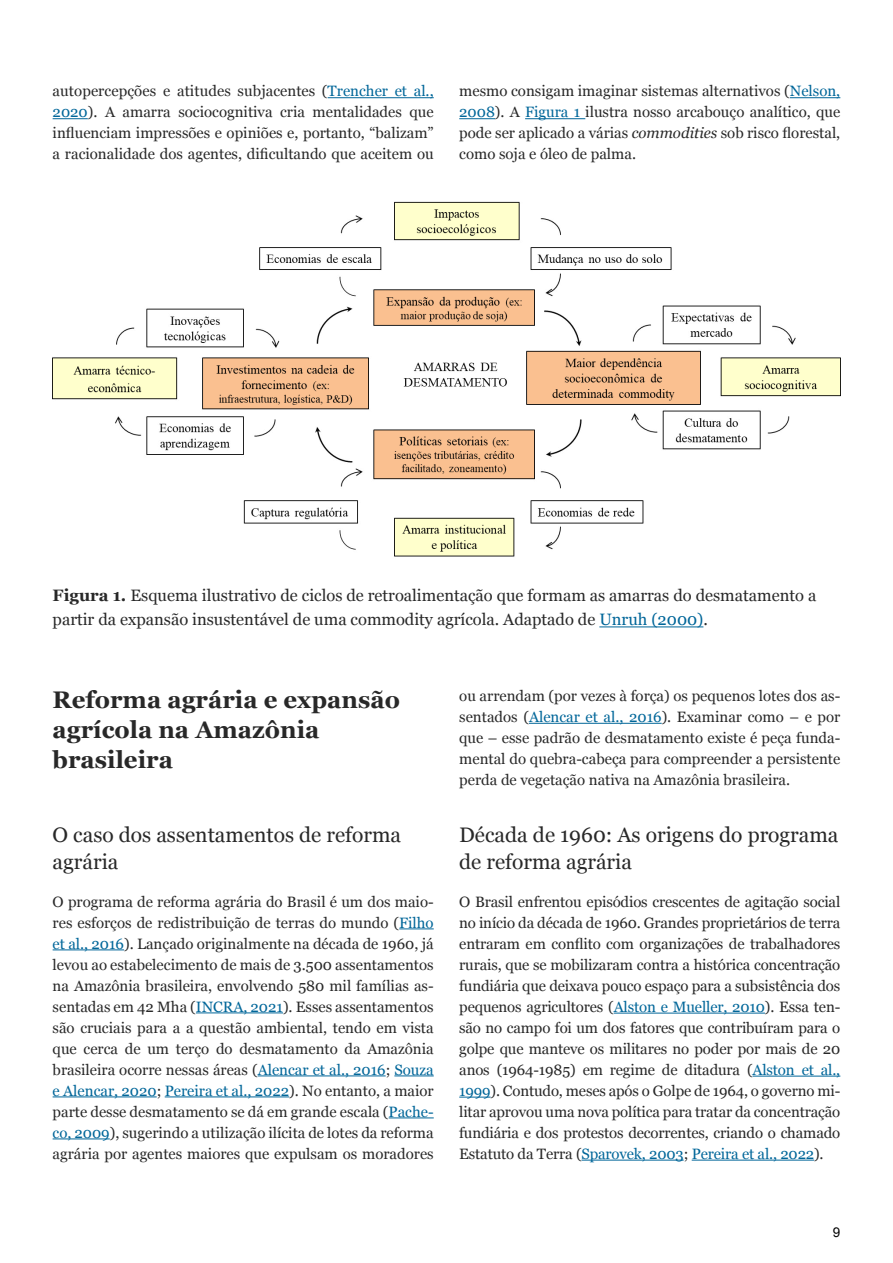
<style>
.page{position:relative;width:893px;height:1263px;background:#fff}
.page>*{position:absolute;margin:0;border:0;box-sizing:border-box;transform-origin:0 0}
.t1{font:700 24px/30px "Georgia";color:#282828}
.t2{font:21px/27px "Georgia";color:#282828}
.t3{font:16.5px/24px "Georgia";color:#282828}
.t4{font:15px/21px "Georgia";color:#282828;text-align:justify}
.t5{font:13.5px "Arial";color:#000}
.s1{color:#069}
.s2{font-style:italic}
.s3{font-weight:700}
</style>
<div class="page">
<hr style="left:328px;top:97px;width:106px;height:1px;background:#069">
<hr style="left:53px;top:118px;width:35px;height:1px;background:#069">
<hr style="left:790px;top:97px;width:50px;height:1px;background:#069">
<hr style="left:459px;top:118px;width:36px;height:1px;background:#069">
<hr style="left:525px;top:118px;width:60px;height:1px;background:#069">
<hr style="left:599px;top:626px;width:104px;height:1px;background:#069">
<img style="left:53px;top:201px;width:787px;height:356px">
<hr style="left:399px;top:928px;width:35px;height:1px;background:#069">
<hr style="left:53px;top:949px;width:71px;height:1px;background:#069">
<hr style="left:196px;top:1012px;width:87px;height:1px;background:#069">
<hr style="left:258px;top:1075px;width:128px;height:1px;background:#069">
<hr style="left:394px;top:1075px;width:40px;height:1px;background:#069">
<hr style="left:53px;top:1096px;width:104px;height:1px;background:#069">
<hr style="left:165px;top:1096px;width:124px;height:1px;background:#069">
<hr style="left:389px;top:1117px;width:45px;height:1px;background:#069">
<hr style="left:53px;top:1138px;width:57px;height:1px;background:#069">
<hr style="left:529px;top:723px;width:133px;height:1px;background:#069">
<hr style="left:614px;top:1013px;width:151px;height:1px;background:#069">
<hr style="left:753px;top:1076px;width:87px;height:1px;background:#069">
<hr style="left:459px;top:1097px;width:32px;height:1px;background:#069">
<hr style="left:581px;top:1160px;width:103px;height:1px;background:#069">
<hr style="left:692px;top:1160px;width:122px;height:1px;background:#069">
<p class="t4" style="left:53px;top:80px;width:383px">autopercepções e atitudes subjacentes (<span class="s1">Trencher et al., 2020</span>). A amarra sociocognitiva cria mentalidades que influenciam impressões e opiniões e, portanto, “balizam” a racionalidade dos agentes, dificultando que aceitem ou</p>
<p class="t4" style="left:459px;top:80px;width:383px">mesmo consigam imaginar sistemas alternativos (<span class="s1">Nelson, 2008</span>). A <span class="s1">Figura 1</span> ilustra nosso arcabouço analítico, que pode ser aplicado a várias <span class="s2">commodities</span> sob risco florestal, como soja e óleo de palma.</p>
<p class="t3" style="left:53px;top:583px;width:765px"><span class="s3">Figura 1.</span> Esquema ilustrativo de ciclos de retroalimentação que formam as amarras do desmatamento a partir da expansão insustentável de uma commodity agrícola. Adaptado de <span class="s1">Unruh (2000)</span>.</p>
<h1 class="t1" style="left:53px;top:683px;width:349px">Reforma agrária e expansão agrícola na Amazônia brasileira</h1>
<h2 class="t2" style="left:53px;top:820px;width:350px">O caso dos assentamentos de reforma agrária</h2>
<p class="t4" style="left:53px;top:890px;width:383px">O programa de reforma agrária do Brasil é um dos maio&shy;res esforços de redistribuição de terras do mundo (<span class="s1">Filho et al., 2016</span>). Lançado originalmente na década de 1960, já levou ao estabelecimento de mais de 3.500 assentamentos na Amazônia brasileira, envolvendo 580 mil famílias as&shy;sentadas em 42 Mha (<span class="s1">INCRA, 2021</span>). Esses assentamentos são cruciais para a a questão ambiental, tendo em vista que cerca de um terço do desmatamento da Amazônia brasileira ocorre nessas áreas (<span class="s1">Alencar et al., 2016</span>; <span class="s1">Souza e Alencar, 2020</span>; <span class="s1">Pereira et al., 2022</span>). No entanto, a maior parte desse desmatamento se dá em grande escala (<span class="s1">Pache&shy;co, 2009</span>), sugerindo a utilização ilícita de lotes da reforma agrária por agentes maiores que expulsam os moradores</p>
<p class="t4" style="left:459px;top:685px;width:383px">ou arrendam (por vezes à força) os pequenos lotes dos as&shy;sentados (<span class="s1">Alencar et al., 2016</span>). Examinar como – e por que – esse padrão de desmatamento existe é peça funda&shy;mental do quebra-cabeça para compreender a persistente perda de vegetação nativa na Amazônia brasileira.</p>
<h2 class="t2" style="left:459px;top:820px;width:381px">Década de 1960: As origens do programa de reforma agrária</h2>
<p class="t4" style="left:459px;top:890px;width:383px">O Brasil enfrentou episódios crescentes de agitação social no início da década de 1960. Grandes proprietários de terra entraram em conflito com organizações de trabalhadores rurais, que se mobilizaram contra a histórica concentração fundiária que deixava pouco espaço para a subsistência dos pequenos agricultores (<span class="s1">Alston e Mueller, 2010</span>). Essa ten&shy;são no campo foi um dos fatores que contribuíram para o golpe que manteve os militares no poder por mais de 20 anos (1964-1985) em regime de ditadura (<span class="s1">Alston et al., 1999</span>). Contudo, meses após o Golpe de 1964, o governo mi&shy;litar aprovou uma nova política para tratar da concentração fundiária e dos protestos decorrentes, criando o chamado Estatuto da Terra (<span class="s1">Sparovek, 2003</span>; <span class="s1">Pereira et al., 2022</span>).</p>
<p class="t5" style="left:833px;top:1223px;width:9px">9</p>
</div>
